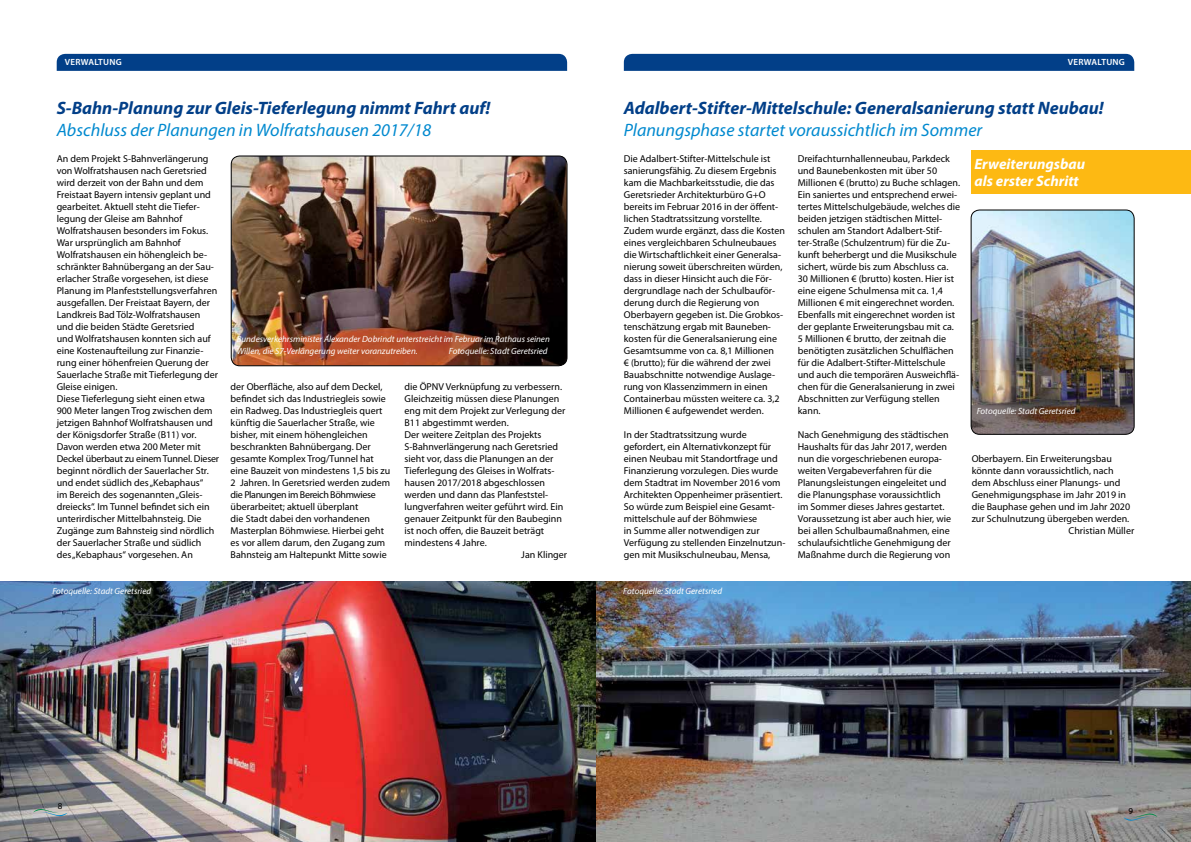
<style>
.page{position:relative;width:1191px;height:842px;background:#fff}
.page>*{position:absolute;margin:0;border:0;box-sizing:border-box;transform-origin:0 0}
.t1{font:italic 700 18px "Myriad Pro";color:#023f88}
.t2{font:italic 18px "Myriad Pro";color:#0089cf}
.t3{font:italic 700 15px/17px "Myriad Pro";color:#fff}
.t4{font:10px/12px "Myriad Pro";color:#000}
.t5{font:italic 9px/12px "Myriad Pro";color:#fff}
.t6{font:600 9px "Myriad Pro";letter-spacing:.03em;color:#fff}
.t7{font:9px "Myriad Pro";color:#000}
</style>
<div class="page">
<img style="left:0;top:581px;width:1191px;height:261px">
<svg style="left:1123px;top:811px;width:34px;height:11px"></svg>
<div style="left:624px;top:54px;width:510px;height:17px;background:#023f88"></div>
<svg style="left:33px;top:807px;width:34px;height:10px"></svg>
<div style="left:57px;top:54px;width:510px;height:17px;background:#023f88"></div>
<img style="left:231px;top:156px;width:336px;height:210px">
<div style="left:231px;top:156px;width:336px;height:210px;border:1px solid #000;border-radius:9px"></div>
<img style="left:971px;top:210px;width:163px;height:224px">
<div style="left:971px;top:210px;width:163px;height:224px;border:1px solid #000;border-radius:9px"></div>
<div style="left:971px;top:150px;width:220px;height:43px;background:#fdb913"></div>
<p class="t6" style="left:65px;top:57px;width:59px">VERWALTUNG</p>
<h1 class="t1" style="left:57px;top:98px;width:435px">S-Bahn-Planung zur Gleis-Tieferlegung nimmt Fahrt auf!</h1>
<h1 class="t2" style="left:57px;top:119px;width:376px">Abschluss der Planungen in Wolfratshausen 2017/18</h1>
<p class="t4" style="left:57px;top:153px;width:164px">An dem Projekt S-Bahnverlängerung von Wolfratshausen nach Geretsried wird derzeit von der Bahn und dem Freistaat Bayern intensiv geplant und gearbeitet. Aktuell steht die Tiefer&shy;legung der Gleise am Bahnhof Wolfratshausen besonders im Fokus.<br>War ursprünglich am Bahnhof Wolfratshausen ein höhengleich be&shy;schränkter Bahnübergang an der Sau&shy;erlacher Straße vorgesehen, ist diese Planung im Planfeststellungsverfahren ausgefallen. Der Freistaat Bayern, der Landkreis Bad Tölz-Wolfratshausen und die beiden Städte Geretsried<br>und Wolfratshausen konnten sich auf eine Kostenaufteilung zur Finanzie&shy;rung einer höhenfreien Querung der Sauerlache Straße mit Tieferlegung der Gleise einigen.<br>Diese Tieferlegung sieht einen etwa 900 Meter langen Trog zwischen dem jetzigen Bahnhof Wolfratshausen und der Königsdorfer Straße (B11) vor.<br>Davon werden etwa 200 Meter mit Deckel überbaut zu einem Tunnel. Dieser beginnt nördlich der Sauerlacher Str. und endet südlich des „Kebaphaus“<br>im Bereich des sogenannten „Gleis&shy;dreiecks“. Im Tunnel befindet sich ein unterirdischer Mittelbahnsteig. Die Zugänge zum Bahnsteig sind nördlich der Sauerlacher Straße und südlich<br>des „Kebaphaus“ vorgesehen. An</p>
<p class="t5" style="left:237px;top:333px;width:314px">Bundesverkehrsminister Alexander Dobrindt unterstreicht im Februar im Rathaus seinen<br>Willen, die S7-Verlängerung weiter voranzutreiben.</p>
<p class="t5" style="left:449px;top:345px;width:100px">Fotoquelle: Stadt Geretsried</p>
<p class="t4" style="left:231px;top:381px;width:161px">der Oberfläche, also auf dem Deckel, befindet sich das Industriegleis sowie ein Radweg. Das Industriegleis quert künftig die Sauerlacher Straße, wie bisher, mit einem höhengleichen beschrankten Bahnübergang. Der gesamte Komplex Trog/Tunnel hat eine Bauzeit von mindestens 1,5 bis zu 2 Jahren. In Geretsried werden zudem die Planungen im Bereich Böhmwiese überarbeitet; aktuell überplant<br>die Stadt dabei den vorhandenen Masterplan Böhmwiese. Hierbei geht es vor allem darum, den Zugang zum Bahnsteig am Haltepunkt Mitte sowie</p>
<p class="t4" style="left:404px;top:381px;width:159px">die ÖPNV Verknüpfung zu verbessern.</p>
<p class="t4" style="left:404px;top:393px;width:156px">Gleichzeitig müssen diese Planungen</p>
<p class="t4" style="left:404px;top:405px;width:162px">eng mit dem Projekt zur Verlegung der</p>
<p class="t4" style="left:404px;top:417px;width:106px">B11 abgestimmt werden.</p>
<p class="t4" style="left:404px;top:429px;width:138px">Der weitere Zeitplan des Projekts</p>
<p class="t4" style="left:404px;top:441px;width:155px">S-Bahnverlängerung nach Geretsried</p>
<p class="t4" style="left:404px;top:453px;width:150px">sieht vor, dass die Planungen an der</p>
<p class="t4" style="left:404px;top:465px;width:151px">Tieferlegung des Gleises in Wolfrats-</p>
<p class="t4" style="left:404px;top:477px;width:142px">hausen 2017/2018 abgeschlossen</p>
<p class="t4" style="left:404px;top:489px;width:145px">werden und dann das Planfeststel-</p>
<p class="t4" style="left:404px;top:501px;width:160px">lungverfahren weiter geführt wird. Ein</p>
<p class="t4" style="left:404px;top:513px;width:159px">genauer Zeitpunkt für den Baubeginn</p>
<p class="t4" style="left:404px;top:525px;width:141px">ist noch offen, die Bauzeit beträgt</p>
<p class="t4" style="left:404px;top:537px;width:84px">mindestens 4 Jahre.</p>
<p class="t4" style="left:521px;top:549px;width:47px">Jan Klinger</p>
<p class="t6" style="left:1067px;top:57px;width:59px">VERWALTUNG</p>
<h1 class="t1" style="left:624px;top:98px;width:481px">Adalbert-Stifter-Mittelschule: Generalsanierung statt Neubau!</h1>
<h1 class="t2" style="left:624px;top:119px;width:360px">Planungsphase startet voraussichtlich im Sommer</h1>
<p class="t4" style="left:624px;top:153px;width:163px">Die Adalbert-Stifter-Mittelschule ist sanierungsfähig. Zu diesem Ergebnis kam die Machbarkeitsstudie, die das Geretsrieder Architekturbüro G+O bereits im Februar 2016 in der öffent&shy;lichen Stadtratssitzung vorstellte.<br>Zudem wurde ergänzt, dass die Kosten eines vergleichbaren Schulneubaues die Wirtschaftlichkeit einer Generalsa&shy;nierung soweit überschreiten würden, dass in dieser Hinsicht auch die För&shy;dergrundlage nach der Schulbauför&shy;derung durch die Regierung von Oberbayern gegeben ist. Die Grobkos&shy;tenschätzung ergab mit Bauneben&shy;kosten für die Generalsanierung eine Gesamtsumme von ca. 8,1 Millionen<br>€ (brutto); für die während der zwei Bauabschnitte notwendige Auslage&shy;rung von Klassenzimmern in einen Containerbau müssten weitere ca. 3,2<br>Millionen € aufgewendet werden.</p>
<p class="t4" style="left:624px;top:429px;width:163px">In der Stadtratssitzung wurde gefordert, ein Alternativkonzept für einen Neubau mit Standortfrage und Finanzierung vorzulegen. Dies wurde dem Stadtrat im November 2016 vom Architekten Oppenheimer präsentiert.<br>So würde zum Beispiel eine Gesamt&shy;mittelschule auf der Böhmwiese<br>in Summe aller notwendigen zur Verfügung zu stellenden Einzelnutzun&shy;gen mit Musikschulneubau, Mensa,</p>
<p class="t4" style="left:797px;top:153px;width:164px">Dreifachturnhallenneubau, Parkdeck und Baunebenkosten mit über 50<br>Millionen € (brutto) zu Buche schlagen.<br>Ein saniertes und entsprechend erwei&shy;tertes Mittelschulgebäude, welches die beiden jetzigen städtischen Mittel&shy;schulen am Standort Adalbert-Stif&shy;ter-Straße (Schulzentrum) für die Zu&shy;kunft beherbergt und die Musikschule sichert, würde bis zum Abschluss ca.<br>30 Millionen € (brutto) kosten. Hier ist eine eigene Schulmensa mit ca. 1,4<br>Millionen € mit eingerechnet worden.<br>Ebenfalls mit eingerechnet worden ist der geplante Erweiterungsbau mit ca.<br>5 Millionen € brutto, der zeitnah die benötigten zusätzlichen Schulflächen für die Adalbert-Stifter-Mittelschule und auch die temporären Ausweichflä&shy;chen für die Generalsanierung in zwei Abschnitten zur Verfügung stellen kann.</p>
<p class="t4" style="left:797px;top:429px;width:155px">Nach Genehmigung des städtischen Haushalts für das Jahr 2017, werden nun die vorgeschriebenen europa&shy;weiten Vergabeverfahren für die Planungsleistungen eingeleitet und die Planungsphase voraussichtlich im Sommer dieses Jahres gestartet.<br>Voraussetzung ist aber auch hier, wie bei allen Schulbaumaßnahmen, eine schulaufsichtliche Genehmigung der Maßnahme durch die Regierung von</p>
<h2 class="t3" style="left:974px;top:155px;width:112px">Erweiterungsbau als erster Schritt</h2>
<p class="t5" style="left:976px;top:405px;width:100px">Fotoquelle: Stadt Geretsried</p>
<p class="t4" style="left:971px;top:453px;width:142px">Oberbayern. Ein Erweiterungsbau</p>
<p class="t4" style="left:971px;top:465px;width:143px">könnte dann voraussichtlich, nach</p>
<p class="t4" style="left:971px;top:477px;width:150px">dem Abschluss einer Planungs- und</p>
<p class="t4" style="left:971px;top:489px;width:156px">Genehmigungsphase im Jahr 2019 in</p>
<p class="t4" style="left:971px;top:501px;width:160px">die Bauphase gehen und im Jahr 2020</p>
<p class="t4" style="left:971px;top:513px;width:159px">zur Schulnutzung übergeben werden.</p>
<p class="t4" style="left:1068px;top:525px;width:67px">Christian Müller</p>
<p class="t5" style="left:52px;top:585px;width:100px">Fotoquelle: Stadt Geretsried</p>
<p class="t5" style="left:623px;top:585px;width:100px">Fotoquelle: Stadt Geretsried</p>
<p class="t7" style="left:58px;top:801px;width:6px">8</p>
<p class="t7" style="left:1128px;top:806px;width:6px">9</p>
</div>
